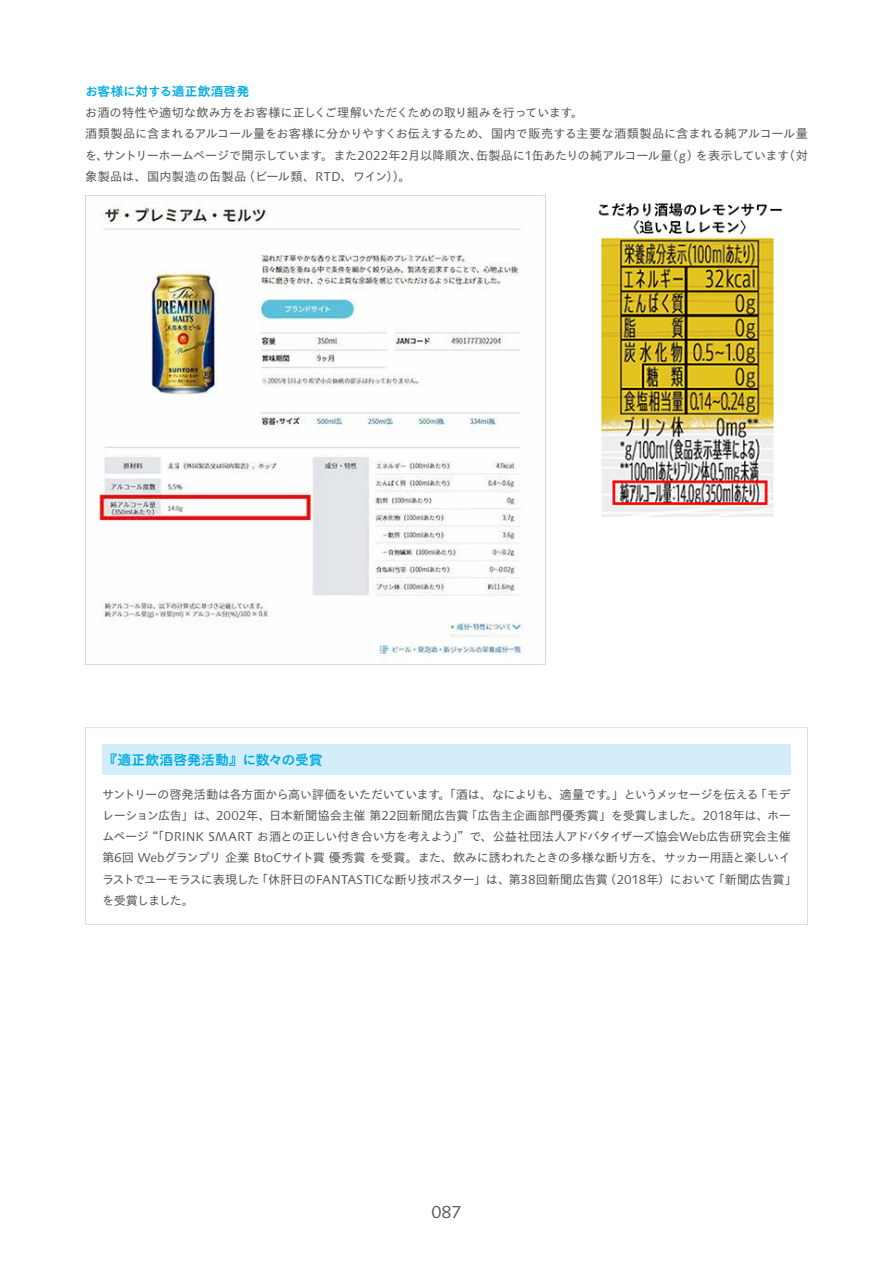
<style>
.page{position:relative;width:893px;height:1263px;background:#fff}
.page>*{position:absolute;margin:0;border:0;box-sizing:border-box;transform-origin:0 0}
.t1{font:16.5px "Suntory Gothic";color:#595757}
.t2{font:700 13.8px "Suntory Gothic";color:#00abe4}
.t3{font:700 12.75px "Suntory Gothic";letter-spacing:-.005em;color:#00abe4}
.t4{font:12.15px/21.3px "Suntory Gothic";letter-spacing:-.025em;color:#595757}
</style>
<div class="page">
<div style="left:85px;top:727px;width:723px;height:198px;border:1px solid #dcdddd"></div>
<div style="left:102px;top:744px;width:689px;height:31px;background:#d3edfb"></div>
<img style="left:85px;top:196px;width:461px;height:469px">
<img style="left:598px;top:203px;width:184px;height:314px">
<p class="t3" style="left:85px;top:85px;width:166px">お客様に対する適正飲酒啓発</p>
<p class="t4" style="left:85px;top:103px;width:724px">お酒の特性や適切な飲み方をお客様に正しくご理解いただくための取り組みを行っています。<br>酒類製品に含まれるアルコール量をお客様に分かりやすくお伝えするため、国内で販売する主要な酒類製品に含まれる純アルコール量を、サントリーホームページで開示しています。また2022年2月以降順次、缶製品に1缶あたりの純アルコール量（g）を表示しています（対象製品は、国内製造の缶製品（ビール類、RTD、ワイン））。</p>
<p class="t2" style="left:104px;top:753px;width:220px">『適正飲酒啓発活動』に数々の受賞</p>
<p class="t4" style="left:102px;top:784px;width:696px">サントリーの啓発活動は各方面から高い評価をいただいています。「酒は、なによりも、適量です。」というメッセージを伝える「モデレーション広告」は、2002年、日本新聞協会主催 第22回新聞広告賞「広告主企画部門優秀賞」を受賞しました。2018年は、ホームページ“「DRINK SMART お酒との正しい付き合い方を考えよう」”で、公益社団法人アドバタイザーズ協会Web広告研究会主催第6回 Webグランプリ 企業 BtoCサイト賞 優秀賞 を受賞。また、飲みに誘われたときの多様な断り方を、サッカー用語と楽しいイラストでユーモラスに表現した「休肝日のFANTASTICな断り技ポスター」は、第38回新聞広告賞（2018年）において「新聞広告賞」を受賞しました。</p>
<h1 class="t1" style="left:431px;top:1204px;width:32px">087</h1>
</div>
